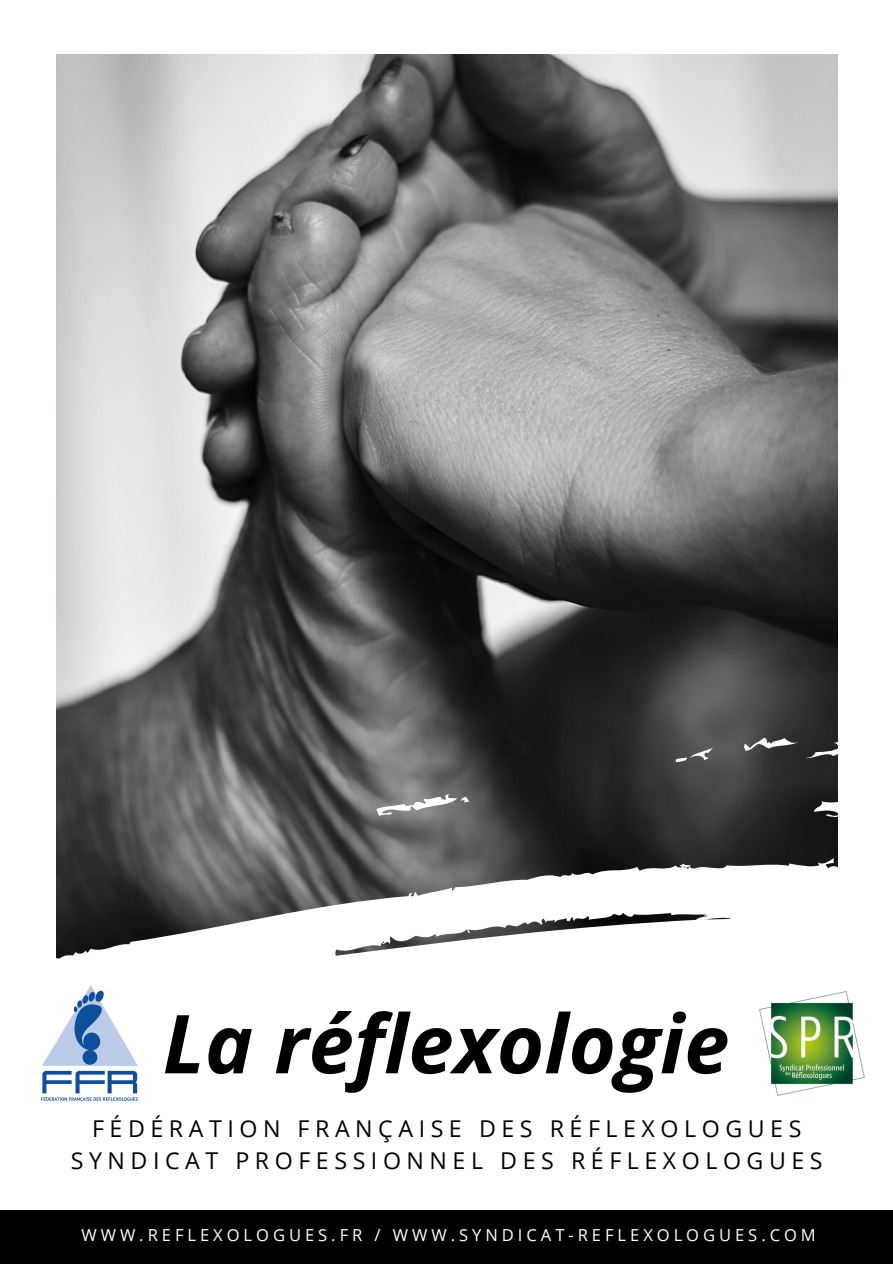
<style>
.page{position:relative;width:893px;height:1264px;background:#fff}
.page>*{position:absolute;margin:0;border:0;box-sizing:border-box;transform-origin:0 0}
.t1{font:italic 700 81.3px "Open Sans";color:#000}
.t2{font:23.1px/31.5px "Open Sans";letter-spacing:.24em;color:#000;text-align:center}
.t3{font:16.5px "Open Sans";letter-spacing:.24em;color:#fff}
</style>
<div class="page">
<img style="left:56px;top:54px;width:781px;height:340px">
<svg style="left:56px;top:394px;width:782px;height:707px"></svg>
<svg style="left:375px;top:791px;width:94px;height:27px"></svg>
<svg style="left:673px;top:747px;width:42px;height:16px"></svg>
<svg style="left:743px;top:711px;width:95px;height:57px;background:#403f3f"></svg>
<div style="left:0;top:1210px;width:892px;height:53px;background:#000"></div>
<img style="left:41px;top:985px;width:96px;height:116px">
<img style="left:751px;top:983px;width:114px;height:118px">
<p class="t1" style="left:163px;top:986px;width:568px">La réflexologie</p>
<h1 class="t2" style="left:71px;top:1112px;width:753px">FÉDÉRATION FRANÇAISE DES RÉFLEXOLOGUES<br>SYNDICAT PROFESSIONNEL DES RÉFLEXOLOGUES</h1>
<h2 class="t3" style="left:81px;top:1223px;width:735px">WWW.REFLEXOLOGUES.FR / WWW.SYNDICAT-REFLEXOLOGUES.COM</h2>
</div>
